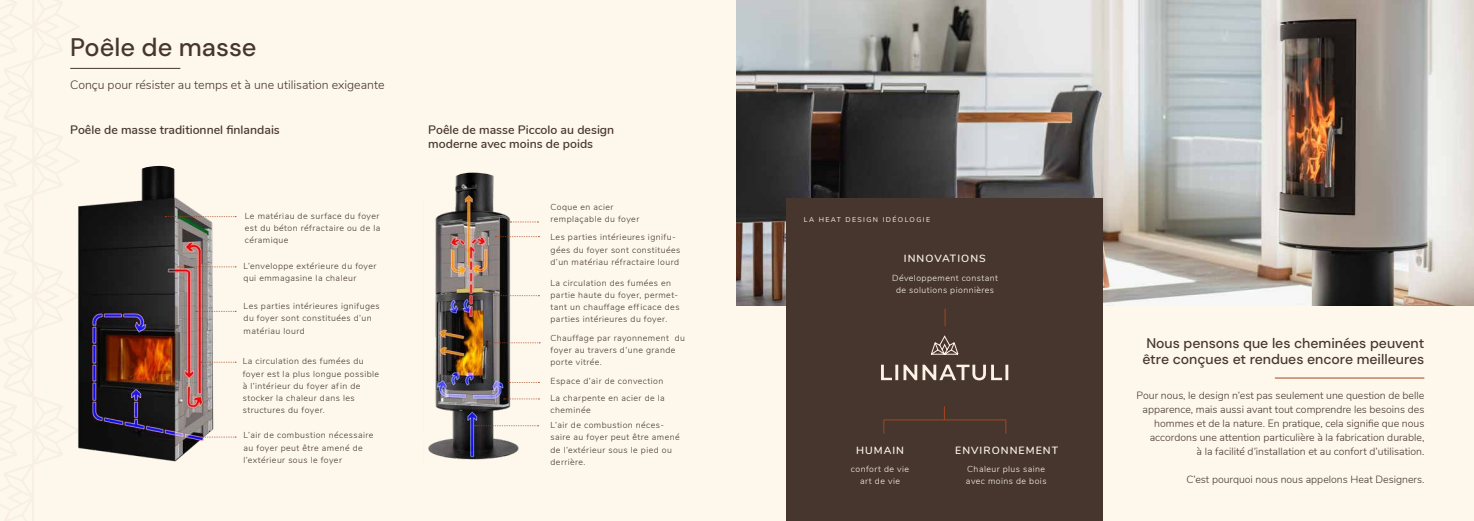
<style>
.page{position:relative;width:1474px;height:521px;background:#fff}
.page>*{position:absolute;margin:0;border:0;box-sizing:border-box;transform-origin:0 0}
.t1{font:500 25.38px "DM Sans 18 pt";color:#47362d}
.t2{font:500 14px/15.8px "DM Sans 18 pt";color:#47362d}
.t3{font:600 12.25px/14px "Nunito";color:#47362d}
.t4{font:300 12.25px "Nunito";color:#47362d}
.t5{font:300 10.5px/14px "Nunito";color:#47362d;text-align:right}
.t6{font:600 10.5px "Nunito";letter-spacing:.1em;color:#fdf7ec}
.t7{font:300 8.75px/12.2px "Nunito";letter-spacing:.05em;color:#47362d}
.t8{font:300 8.75px/12.2px "Nunito";letter-spacing:.05em;color:#fdf7ec;text-align:center}
.t9{font:7px "Nunito";letter-spacing:.2em;color:#fdf7ec}
</style>
<div class="page">
<div style="left:0;top:0;width:1473px;height:521px;background:#fdf7ec"></div>
<hr style="left:70px;top:68px;width:110px;height:1px;background:#47362d">
<img style="left:736px;top:0;width:737px;height:305px">
<img style="left:81px;top:166px;width:134px;height:296px">
<img style="left:428px;top:173px;width:96px;height:287px">
<svg style="left:165px;top:216px;width:71px;height:1px"></svg>
<svg style="left:178px;top:266px;width:58px;height:1px"></svg>
<svg style="left:196px;top:311px;width:40px;height:1px"></svg>
<svg style="left:201px;top:362px;width:35px;height:1px"></svg>
<svg style="left:201px;top:437px;width:35px;height:1px"></svg>
<svg style="left:510px;top:221px;width:28px;height:1px"></svg>
<svg style="left:509px;top:382px;width:30px;height:1px"></svg>
<svg style="left:495px;top:236px;width:44px;height:1px"></svg>
<svg style="left:472px;top:295px;width:67px;height:1px"></svg>
<svg style="left:475px;top:425px;width:63px;height:1px"></svg>
<svg style="left:503px;top:398px;width:36px;height:1px"></svg>
<div style="left:786px;top:199px;width:317px;height:322px;background:#47362d"></div>
<svg style="left:931px;top:335px;width:27px;height:20px"></svg>
<svg style="left:881px;top:365px;width:11px;height:15px"></svg>
<hr style="left:895px;top:365px;width:3px;height:15px;background:#fcf2e3">
<svg style="left:903px;top:365px;width:99px;height:15px"></svg>
<hr style="left:1005px;top:365px;width:3px;height:15px;background:#fcf2e3">
<svg style="left:944px;top:309px;width:1px;height:17px"></svg>
<hr style="left:883px;top:419px;width:123px;height:1px;background:#a6461e">
<svg style="left:883px;top:420px;width:1px;height:14px"></svg>
<svg style="left:1005px;top:420px;width:1px;height:14px"></svg>
<svg style="left:944px;top:406px;width:1px;height:13px"></svg>
<hr style="left:1274px;top:378px;width:150px;height:1px;background:#a6461e">
<svg style="left:70px;top:67px;width:11px;height:382px"></svg>
<svg style="left:476px;top:342px;width:64px;height:1px"></svg>
<h1 class="t1" style="left:70px;top:33px;width:188px">Poêle de masse</h1>
<h3 class="t4" style="left:70px;top:80px;width:316px">Conçu pour résister au temps et à une utilisation exigeante</h3>
<h3 class="t3" style="left:70px;top:122px;width:211px">Poêle de masse traditionnel finlandais</h3>
<h3 class="t3" style="left:428px;top:123px;width:187px">Poêle de masse Piccolo au design moderne avec moins de poids</h3>
<p class="t7" style="left:245px;top:210px;width:137px;text-align:justify">Le matériau de surface du foyer est du béton réfractaire ou de la céramique</p>
<p class="t7" style="left:243px;top:260px;width:134px">L’enveloppe extérieure du foyer qui emmagasine la chaleur</p>
<p class="t7" style="left:243px;top:300px;width:138px">Les parties intérieures ignifuges du foyer sont constituées d’un matériau lourd</p>
<p class="t7" style="left:243px;top:356px;width:138px">La circulation des fumées du foyer est la plus longue possible à l’intérieur du foyer afin de stocker la chaleur dans les structures du foyer.</p>
<p class="t7" style="left:243px;top:430px;width:131px">L’air de combustion nécessaire au foyer peut être amené de l’extérieur sous le foyer</p>
<p class="t7" style="left:550px;top:202px;width:90px">Coque en acier remplaçable du foyer</p>
<p class="t7" style="left:550px;top:232px;width:131px">Les parties intérieures ignifu&shy;gées du foyer sont constituées d’un matériau réfractaire lourd</p>
<p class="t7" style="left:550px;top:277px;width:130px">La circulation des fumées en partie haute du foyer, permet&shy;tant un chauffage efficace des parties intérieures du foyer.</p>
<p class="t7" style="left:550px;top:332px;width:136px">Chauffage par rayonnement du foyer au travers d’une grande porte vitrée.</p>
<p class="t7" style="left:550px;top:375px;width:114px">Espace d’air de convection</p>
<p class="t7" style="left:550px;top:419px;width:131px">L’air de combustion néces&shy;saire au foyer peut être amené de l’extérieur sous le pied ou derrière.</p>
<p class="t7" style="left:550px;top:392px;width:116px">La charpente en acier de la cheminée</p>
<p class="t9" style="left:804px;top:215px;width:128px">LA HEAT DESIGN IDÉOLOGIE</p>
<p class="t6" style="left:903px;top:254px;width:83px">INNOVATIONS</p>
<p class="t8" style="left:892px;top:272px;width:107px">Développement constant de solutions pionnières</p>
<p class="t6" style="left:856px;top:446px;width:50px">HUMAIN</p>
<p class="t8" style="left:851px;top:463px;width:60px">confort de vie art de vie</p>
<p class="t6" style="left:955px;top:446px;width:104px">ENVIRONNEMENT</p>
<p class="t8" style="left:966px;top:463px;width:82px;text-align:left">Chaleur plus saine avec moins de bois</p>
<h2 class="t2" style="left:1142px;top:335px;width:283px">Nous pensons que les cheminées peuvent être conçues et rendues encore meilleures</h2>
<p class="t5" style="left:1136px;top:389px;width:289px">Pour nous, le design n’est pas seulement une question de belle apparence, mais aussi avant tout comprendre les besoins des hommes et de la nature. En pratique, cela signifie que nous accordons une attention particulière à la fabrication durable,<br>à la facilité d’installation et au confort d’utilisation.</p>
<p class="t5" style="left:1186px;top:473px;width:239px">C’est pourquoi nous nous appelons Heat Designers.</p>
</div>
